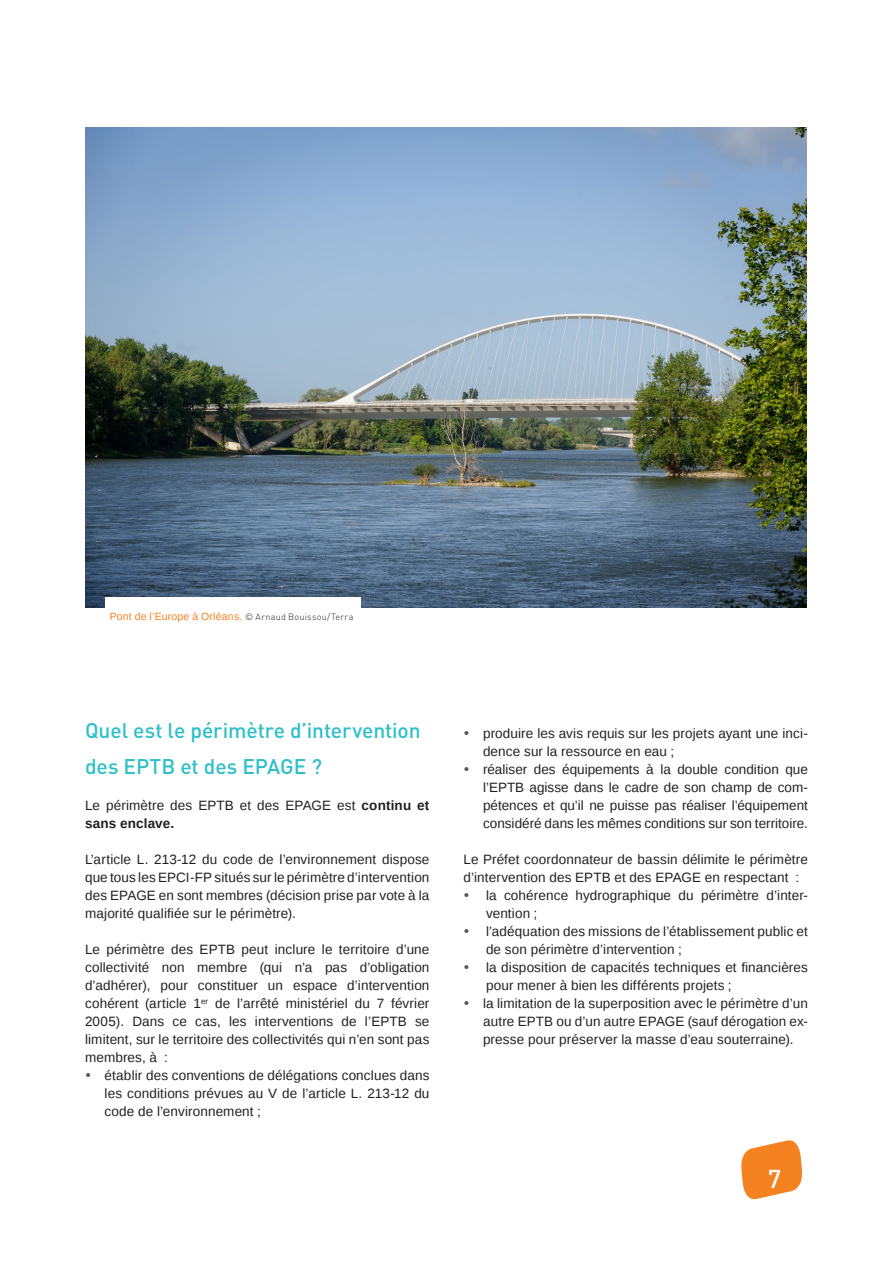
<style>
.page{position:relative;width:893px;height:1263px;background:#fff}
.page>*{position:absolute;margin:0;border:0;box-sizing:border-box;transform-origin:0 0}
.t1{font:500 25.5px "DIN";color:#fff}
.TITRE_2{font:500 21px/36px "DIN";letter-spacing:-.005em;color:#2ebfc8}
.TEXTE_COURANT{font:13.5px/18px "Liberation Sans";letter-spacing:.01em;color:#231f20}
.TEXTE_COURANT-2{font:10.5px "Liberation Sans";letter-spacing:.02em;color:#f58220}
.s1{font-family:"DIN";font-weight:300;font-size:9px;color:#231f20}
.s2{font-weight:700}
.s3{color:#57585a}
</style>
<div class="page">
<svg style="left:741px;top:1140px;width:61px;height:60px"></svg>
<img style="left:85px;top:128px;width:721px;height:479px">
<div style="left:106px;top:597px;width:255px;height:39px;background:#fff"></div>
<p class="TEXTE_COURANT-2" style="left:110px;top:611px;width:245px">Pont de l’Europe à Orléans. <span class="s1">© Arnaud Bouissou/Terra</span></p>
<p class="TITRE_2" style="left:85px;top:712px;width:337px">Quel est le périmètre d’intervention des EPTB et des EPAGE ?</p>
<p class="TEXTE_COURANT" style="left:85px;top:797px;width:346px">Le périmètre des EPTB et des EPAGE est <span class="s2">continu et sans enclave.</span></p>
<p class="TEXTE_COURANT" style="left:85px;top:851px;width:346px;text-align:justify">L’article L. 213-12 du code de l’environnement dispose que tous les EPCI-FP situés sur le périmètre d’intervention des EPAGE en sont membres (décision prise par vote à la majorité qualifiée sur le périmètre).</p>
<p class="TEXTE_COURANT" style="left:85px;top:941px;width:346px;text-align:justify">Le périmètre des EPTB peut inclure le territoire d’une collectivité non membre (qui n’a pas d’obligation d’adhérer), pour constituer un espace d’intervention cohérent (article 1<sup>er</sup> de l’arrêté ministériel du 7 février 2005). Dans ce cas, les interventions de l’EPTB se limitent, sur le territoire des collectivités qui n’en sont pas membres, à :</p>
<p class="TEXTE_COURANT" style="left:105px;top:1067px;width:326px;text-align:justify;text-indent:-20px"><span class="s3">•</span> établir des conventions de délégations conclues dans les conditions prévues au V de l’article L. 213-12 du code de l’environnement ;</p>
<p class="TEXTE_COURANT" style="left:483px;top:725px;width:326px;text-indent:-20px"><span class="s3">•</span> produire les avis requis sur les projets ayant une inci&shy;dence sur la ressource en eau ;</p>
<p class="TEXTE_COURANT" style="left:483px;top:761px;width:326px;text-align:justify;text-indent:-20px"><span class="s3">•</span> réaliser des équipements à la double condition que l’EPTB agisse dans le cadre de son champ de com&shy;pétences et qu’il ne puisse pas réaliser l’équipement considéré dans les mêmes conditions sur son territoire.</p>
<p class="TEXTE_COURANT" style="left:463px;top:851px;width:346px">Le Préfet coordonnateur de bassin délimite le périmètre d’intervention des EPTB et des EPAGE en respectant :</p>
<p class="TEXTE_COURANT" style="left:486px;top:887px;width:323px;text-indent:-22px"><span class="s3">•</span> la cohérence hydrographique du périmètre d’inter&shy;vention ;</p>
<p class="TEXTE_COURANT" style="left:486px;top:923px;width:323px;text-indent:-22px"><span class="s3">•</span> l’adéquation des missions de l’établissement public et de son périmètre d’intervention ;</p>
<p class="TEXTE_COURANT" style="left:486px;top:959px;width:323px;text-indent:-22px"><span class="s3">•</span> la disposition de capacités techniques et financières pour mener à bien les différents projets ;</p>
<p class="TEXTE_COURANT" style="left:483px;top:995px;width:326px;text-align:justify;text-indent:-20px"><span class="s3">•</span> la limitation de la superposition avec le périmètre d’un autre EPTB ou d’un autre EPAGE (sauf dérogation ex&shy;presse pour préserver la masse d’eau souterraine).</p>
<h1 class="t1" style="left:768px;top:1163px;width:15px">7</h1>
</div>
